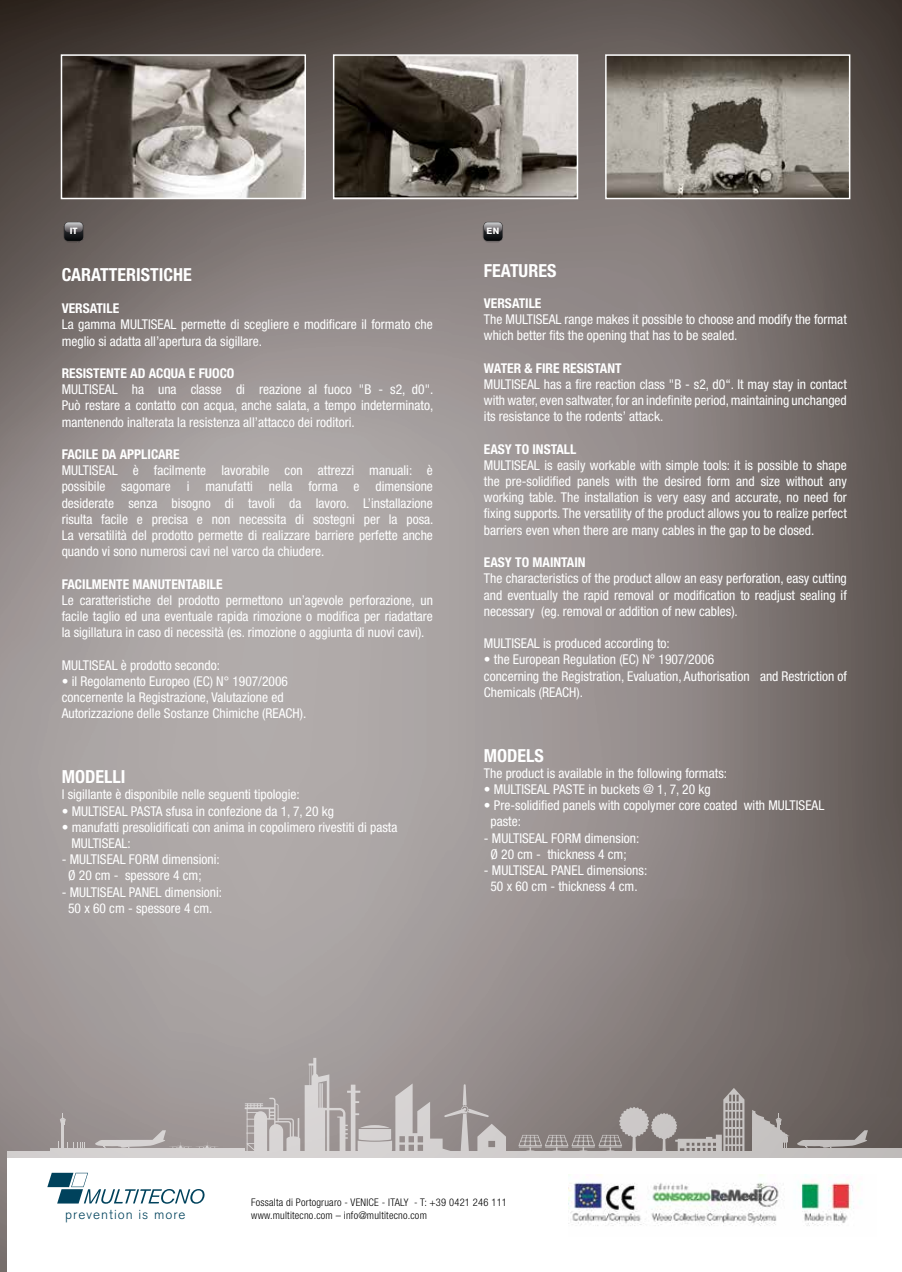
<style>
.page{position:relative;width:902px;height:1272px;background:#fff}
.page>*{position:absolute;margin:0;border:0;box-sizing:border-box;transform-origin:0 0}
.t1{font:700 condensed 18px "Helvetica Neue";color:#fff}
.t2{font:condensed 13.5px/16.2px "Helvetica Neue";color:#fff}
.t3{font:700 condensed 13.5px "Helvetica Neue";color:#fff}
.t4{font:300 13.35px "Akzidenz Grotesk BE";letter-spacing:.075em;color:#00425c}
.t5{font:300 condensed 10.5px "Helvetica Neue LT Std";letter-spacing:.02em;color:#000}
.t6{font:700 9px "Akzidenz Grotesk BE";color:#fff}
</style>
<div class="page">
<img style="left:0;top:0;width:901px;height:1271px">
<svg style="left:63px;top:221px;width:21px;height:22px"></svg>
<svg style="left:482px;top:221px;width:21px;height:22px"></svg>
<img style="left:64px;top:57px;width:239px;height:139px">
<div style="left:61px;top:54px;width:245px;height:145px;border:2px solid #fff"></div>
<img style="left:336px;top:57px;width:239px;height:139px">
<div style="left:333px;top:54px;width:245px;height:145px;border:2px solid #fff"></div>
<img style="left:608px;top:57px;width:239px;height:139px">
<div style="left:605px;top:54px;width:245px;height:145px;border:2px solid #fff"></div>
<div style="left:7px;top:1158px;width:894px;height:113px;background:#fff"></div>
<img style="left:568px;top:1174px;width:294px;height:52px">
<svg style="left:47px;top:1172px;width:158px;height:31px"></svg>
<svg style="left:7px;top:1151px;width:894px;height:7px;background:#cecbca"></svg>
<svg style="left:244px;top:1057px;width:265px;height:97px;background:#ada7a6"></svg>
<svg style="left:518px;top:1087px;width:226px;height:67px;background:#918a88"></svg>
<hr style="left:752px;top:1147px;width:149px;height:3px;background:#fff">
<svg style="left:795px;top:1130px;width:73px;height:18px"></svg>
<svg style="left:752px;top:1109px;width:37px;height:38px"></svg>
<hr style="left:61px;top:1124px;width:3px;height:23px;background:#fff">
<svg style="left:60px;top:1112px;width:6px;height:12px"></svg>
<hr style="left:50px;top:1147px;width:195px;height:3px;background:#fff">
<svg style="left:67px;top:1141px;width:18px;height:6px"></svg>
<svg style="left:94px;top:1130px;width:124px;height:19px;background:#aaa3a3"></svg>
<p class="t6" style="left:70px;top:226px;width:9px">IT</p>
<p class="t6" style="left:486px;top:226px;width:14px">EN</p>
<h1 class="t1" style="left:62px;top:263px;width:131px">CARATTERISTICHE</h1>
<p class="t3" style="left:62px;top:300px;width:59px">VERSATILE</p>
<p class="t2" style="left:62px;top:316px;width:372px">La gamma MULTISEAL permette di scegliere e modificare il formato che meglio si adatta all’apertura da sigillare.</p>
<p class="t3" style="left:62px;top:365px;width:174px">RESISTENTE AD ACQUA E FUOCO</p>
<p class="t2" style="left:62px;top:381px;width:373px;text-align:justify">MULTISEAL ha una classe di reazione al fuoco "B - s2, d0".<br>Può restare a contatto con acqua, anche salata, a tempo indeterminato, mantenendo inalterata la resistenza all’attacco dei roditori.</p>
<p class="t3" style="left:62px;top:446px;width:119px">FACILE DA APPLICARE</p>
<p class="t2" style="left:62px;top:462px;width:373px;text-align:justify">MULTISEAL è facilmente lavorabile con attrezzi manuali: è possibile sagomare i manufatti nella forma e dimensione desiderate senza bisogno di tavoli da lavoro. L’installazione risulta facile e precisa e non necessita di sostegni per la posa.<br>La versatilità del prodotto permette di realizzare barriere perfette anche quando vi sono numerosi cavi nel varco da chiudere.</p>
<p class="t3" style="left:62px;top:575px;width:162px">FACILMENTE MANUTENTABILE</p>
<p class="t2" style="left:62px;top:592px;width:372px;text-align:justify">Le caratteristiche del prodotto permettono un’agevole perforazione, un facile taglio ed una eventuale rapida rimozione o modifica per riadattare la sigillatura in caso di necessità (es. rimozione o aggiunta di nuovi cavi).</p>
<p class="t2" style="left:62px;top:656px;width:160px">MULTISEAL è prodotto secondo:</p>
<p class="t2" style="left:62px;top:673px;width:246px">• il Regolamento Europeo (EC) N° 1907/2006 concernente la Registrazione, Valutazione ed<br>Autorizzazione delle Sostanze Chimiche (REACH).</p>
<h1 class="t1" style="left:484px;top:260px;width:74px">FEATURES</h1>
<p class="t3" style="left:484px;top:295px;width:59px">VERSATILE</p>
<p class="t2" style="left:484px;top:311px;width:364px">The MULTISEAL range makes it possible to choose and modify the format which better fits the opening that has to be sealed.</p>
<p class="t3" style="left:484px;top:359px;width:139px">WATER &amp; FIRE RESISTANT</p>
<p class="t2" style="left:484px;top:376px;width:364px;text-align:justify">MULTISEAL has a fire reaction class "B - s2, d0“. It may stay in contact with water, even saltwater, for an indefinite period, maintaining unchanged its resistance to the rodents’ attack.</p>
<p class="t3" style="left:484px;top:440px;width:94px">EASY TO INSTALL</p>
<p class="t2" style="left:484px;top:457px;width:364px;text-align:justify">MULTISEAL is easily workable with simple tools: it is possible to shape the pre-solidified panels with the desired form and size without any working table. The installation is very easy and accurate, no need for fixing supports. The versatility of the product allows you to realize perfect barriers even when there are many cables in the gap to be closed.</p>
<p class="t3" style="left:484px;top:554px;width:103px">EASY TO MAINTAIN</p>
<p class="t2" style="left:484px;top:570px;width:364px;text-align:justify">The characteristics of the product allow an easy perforation, easy cutting and eventually the rapid removal or modification to readjust sealing if necessary (eg. removal or addition of new cables).</p>
<p class="t2" style="left:484px;top:635px;width:187px">MULTISEAL is produced according to:</p>
<p class="t2" style="left:484px;top:651px;width:364px">• the European Regulation (EC) N° 1907/2006<br>concerning the Registration, Evaluation, Authorisation and Restriction of<br>Chemicals (REACH).</p>
<h1 class="t1" style="left:62px;top:766px;width:65px">MODELLI</h1>
<p class="t2" style="left:62px;top:786px;width:239px">l sigillante è disponibile nelle seguenti tipologie:</p>
<p class="t2" style="left:62px;top:802px;width:274px">• MULTISEAL PASTA sfusa in confezione da 1, 7, 20 kg</p>
<p class="t2" style="left:71px;top:818px;width:327px;text-indent:-10px">• manufatti presolidificati con anima in copolimero rivestiti di pasta<br>MULTISEAL:</p>
<p class="t2" style="left:68px;top:851px;width:153px;text-indent:-6px">- MULTISEAL FORM dimensioni:<br>Ø 20 cm - spessore 4 cm;</p>
<p class="t2" style="left:62px;top:883px;width:162px;text-align:center">- MULTISEAL PANEL dimensioni:<br>50 x 60 cm - spessore 4 cm.</p>
<h1 class="t1" style="left:484px;top:744px;width:61px">MODELS</h1>
<p class="t2" style="left:484px;top:764px;width:244px">The product is available in the following formats:</p>
<p class="t2" style="left:484px;top:781px;width:228px">• MULTISEAL PASTE in buckets @ 1, 7, 20 kg</p>
<p class="t2" style="left:490px;top:797px;width:335px;text-indent:-6px">• Pre-solidified panels with copolymer core coated with MULTISEAL paste:</p>
<p class="t2" style="left:484px;top:829px;width:157px;text-align:center">- MULTISEAL FORM dimension:<br>Ø 20 cm - thickness 4 cm;</p>
<p class="t2" style="left:484px;top:862px;width:165px;text-align:center">- MULTISEAL PANEL dimensions:<br>50 x 60 cm - thickness 4 cm.</p>
<p class="t5" style="left:251px;top:1196px;width:257px">Fossalta di Portogruaro - VENICE - ITALY - T: +39 0421 246 111</p>
<p class="t4" style="left:65px;top:1207px;width:122px">prevention is more</p>
<p class="t5" style="left:251px;top:1209px;width:177px">www.multitecno.com – info@multitecno.com</p>
</div>
